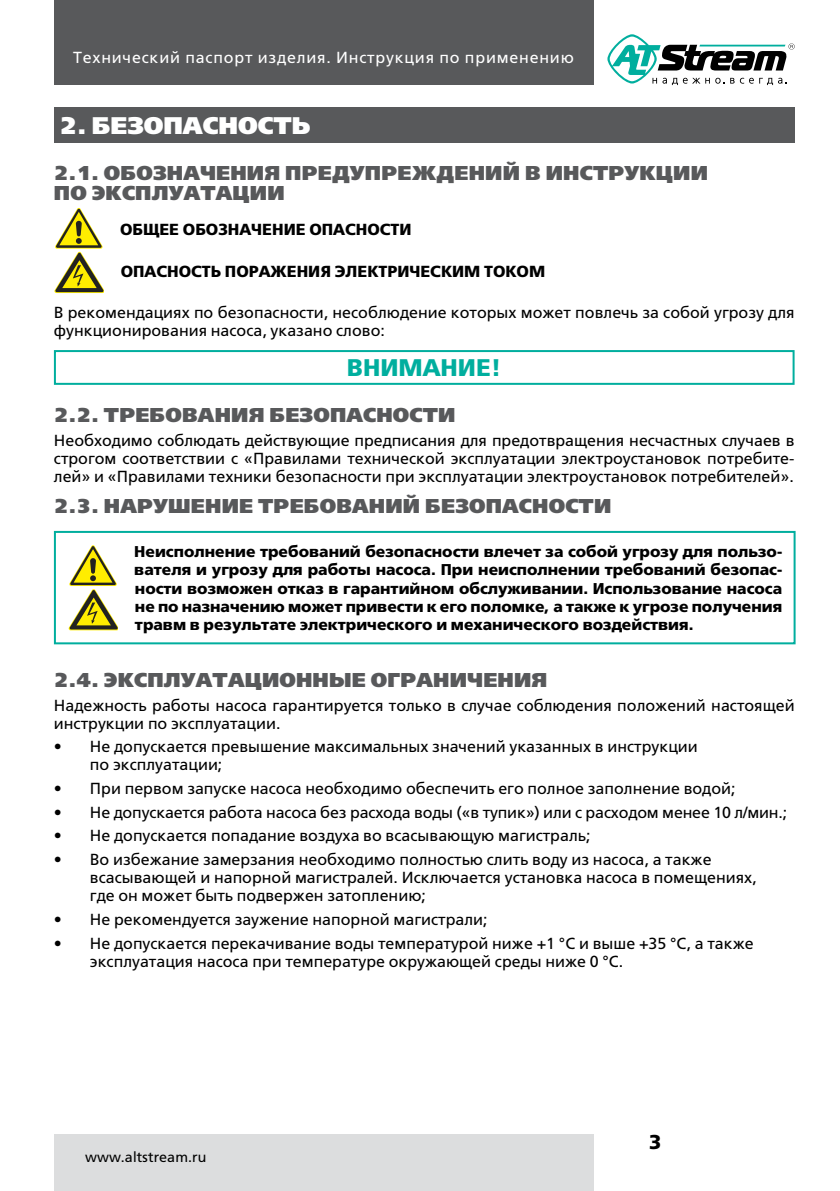
<style>
.page{position:relative;width:840px;height:1191px;background:#fff}
.page>*{position:absolute;margin:0;border:0;box-sizing:border-box;transform-origin:0 0}
.Тёмный_заголовок{font:800 24px "Free Set C";color:#fff}
.t1{font:700 24px "Free Set C";color:#00ae9e}
.PASSPORT_ZAGOLOVOK{font:800 20px/20px "Free Set C";letter-spacing:.01em;color:#58595b}
.PASSPORT_SHABLON_2{font:700 20px "Free Set C";color:#000}
.PASSPORT_TEXT{font:16px/18px "Free Set C";color:#000}
.PASSPORT_VIDELENIE_T{font:700 16px "Free Set C";color:#000}
.t2{font:16px "Free Set C";letter-spacing:.05em;color:#fff}
.t3{font:700 15.6px/18px "Free Set C";color:#000;text-align:justify}
.t4{font:14.4px "Free Set C";letter-spacing:.01em;color:#000}
</style>
<div class="page">
<div style="left:54px;top:1134px;width:538px;height:57px;background:#dcddde"></div>
<div style="left:54px;top:0;width:538px;height:85px;background:#58595b"></div>
<svg style="left:607px;top:34px;width:187px;height:51px"></svg>
<div style="left:54px;top:108px;width:740px;height:35px;background:#58595b"></div>
<div style="left:54px;top:350px;width:740px;height:35px;border:2px solid #00ae9e"></div>
<svg style="left:53px;top:530px;width:743px;height:115px"></svg>
<svg style="left:54px;top:208px;width:50px;height:85px"></svg>
<p class="t2" style="left:73px;top:49px;width:502px">Технический паспорт изделия. Инструкция по применению</p>
<p class="Тёмный_заголовок" style="left:60px;top:111px;width:252px">2. БЕЗОПАСНОСТЬ</p>
<p class="PASSPORT_ZAGOLOVOK" style="left:54px;top:163px;width:655px">2.1. ОБОЗНАЧЕНИЯ ПРЕДУПРЕЖДЕНИЙ В ИНСТРУКЦИИ<br>ПО ЭКСПЛУАТАЦИИ</p>
<p class="PASSPORT_VIDELENIE_T" style="left:120px;top:220px;width:293px">ОБЩЕЕ ОБОЗНАЧЕНИЕ ОПАСНОСТИ</p>
<p class="PASSPORT_VIDELENIE_T" style="left:121px;top:262px;width:426px">ОПАСНОСТЬ ПОРАЖЕНИЯ ЭЛЕКТРИЧЕСКИМ ТОКОМ</p>
<p class="PASSPORT_TEXT" style="left:54px;top:304px;width:741px">В рекомендациях по безопасности, несоблюдение которых может повлечь за собой угрозу для функционирования насоса, указано слово:</p>
<p class="t1" style="left:347px;top:354px;width:156px">ВНИМАНИЕ!</p>
<p class="PASSPORT_ZAGOLOVOK" style="left:54px;top:405px;width:403px">2.2. ТРЕБОВАНИЯ БЕЗОПАСНОСТИ</p>
<p class="PASSPORT_TEXT" style="left:54px;top:431px;width:741px;text-align:justify">Необходимо соблюдать действующие предписания для предотвращения несчастных случаев в строгом соответствии с «Правилами технической эксплуатации электроустановок потребите&shy;лей» и «Правилами техники безопасности при эксплуатации электроустановок потребителей».</p>
<p class="PASSPORT_ZAGOLOVOK" style="left:54px;top:496px;width:558px">2.3. НАРУШЕНИЕ ТРЕБОВАНИЙ БЕЗОПАСНОСТИ</p>
<p class="t3" style="left:134px;top:543px;width:649px">Неисполнение требований безопасности влечет за собой угрозу для пользо&shy;вателя и угрозу для работы насоса. При неисполнении требований безопас&shy;ности возможен отказ в гарантийном обслуживании. Использование насоса не по назначению может привести к его поломке, а также к угрозе получения травм в результате электрического и механического воздействия.</p>
<p class="PASSPORT_ZAGOLOVOK" style="left:54px;top:670px;width:494px">2.4. ЭКСПЛУАТАЦИОННЫЕ ОГРАНИЧЕНИЯ</p>
<p class="PASSPORT_TEXT" style="left:54px;top:696px;width:741px">Надежность работы насоса гарантируется только в случае соблюдения положений настоящей инструкции по эксплуатации.</p>
<p class="PASSPORT_TEXT" style="left:90px;top:738px;width:609px;text-indent:-36px">• Не допускается превышение максимальных значений указанных в инструкции по эксплуатации;</p>
<p class="PASSPORT_TEXT" style="left:54px;top:779px;width:682px">• При первом запуске насоса необходимо обеспечить его полное заполнение водой;</p>
<p class="PASSPORT_TEXT" style="left:54px;top:803px;width:734px">• Не допускается работа насоса без расхода воды («в тупик») или с расходом менее 10 л/мин.;</p>
<p class="PASSPORT_TEXT" style="left:54px;top:827px;width:538px">• Не допускается попадание воздуха во всасывающую магистраль;</p>
<p class="PASSPORT_TEXT" style="left:90px;top:850px;width:667px;text-indent:-36px">• Во избежание замерзания необходимо полностью слить воду из насоса, а также всасывающей и напорной магистралей. Исключается установка насоса в помещениях, где он может быть подвержен затоплению;</p>
<p class="PASSPORT_TEXT" style="left:54px;top:910px;width:435px">• Не рекомендуется заужение напорной магистрали;</p>
<p class="PASSPORT_TEXT" style="left:90px;top:934px;width:665px;text-indent:-36px">• Не допускается перекачивание воды температурой ниже +1 °С и выше +35 °С, а также эксплуатация насоса при температуре окружающей среды ниже 0 °С.</p>
<p class="t4" style="left:85px;top:1149px;width:123px">www.altstream.ru</p>
<p class="PASSPORT_SHABLON_2" style="left:649px;top:1131px;width:14px">3</p>
</div>
